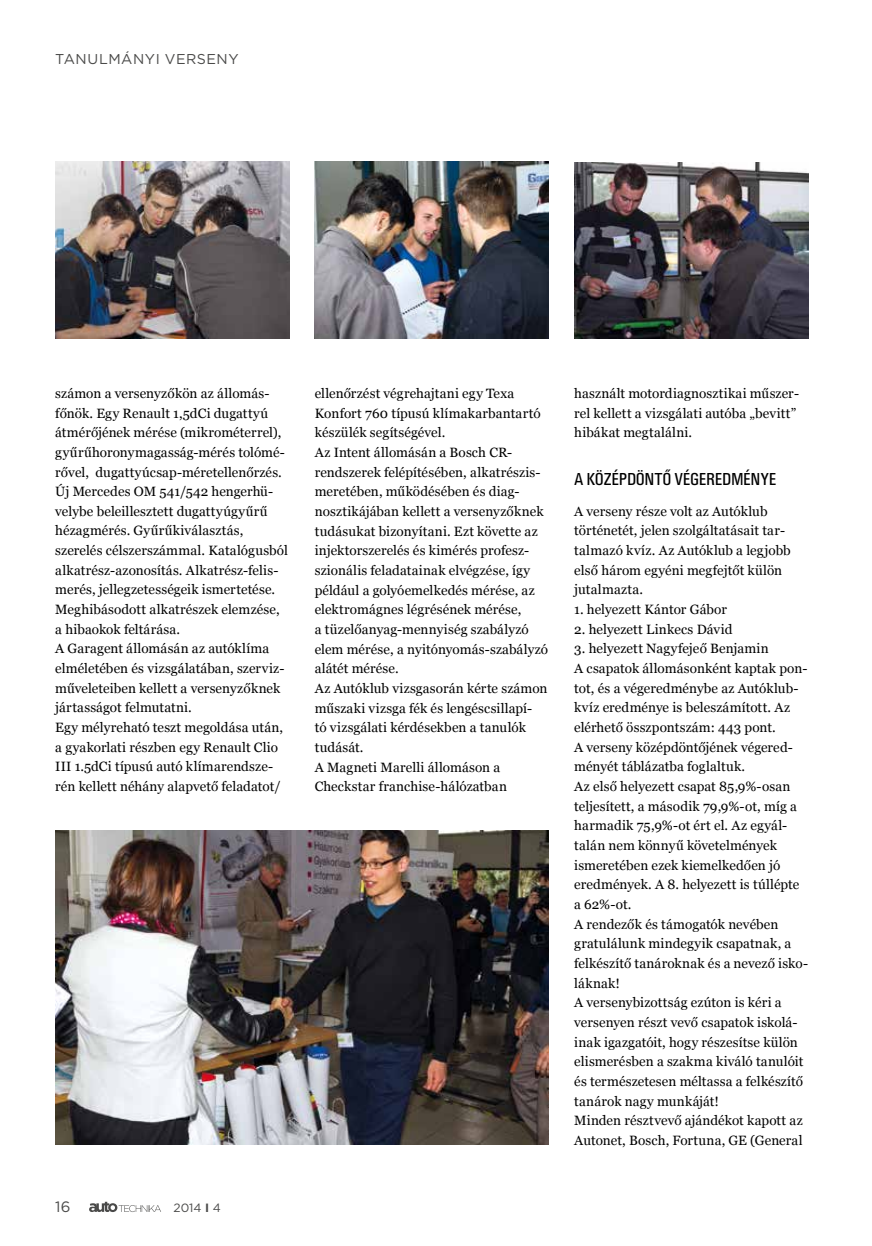
<style>
.page{position:relative;width:872px;height:1246px;background:#fff}
.page>*{position:absolute;margin:0;border:0;box-sizing:border-box;transform-origin:0 0}
.t1{font:18px "U001 Con";letter-spacing:.015em;color:#000}
.t2{font:15px "Gotham";color:#4a4a49}
.t3{font:14.25px "Gotham";letter-spacing:.035em;color:#4a4a49}
.t4{font:13.5px/19.6px "Georgia";letter-spacing:.01em;color:#000}
.t5{font:12px "Gotham";color:#4a4a49}
.s1{font-weight:700}
</style>
<div class="page">
<svg style="left:89px;top:1202px;width:72px;height:10px"></svg>
<img style="left:574px;top:162px;width:234px;height:177px">
<img style="left:315px;top:161px;width:234px;height:178px">
<img style="left:55px;top:161px;width:234px;height:178px">
<img style="left:55px;top:830px;width:494px;height:315px">
<p class="t3" style="left:55px;top:50px;width:185px">TANULMÁNYI VERSENY</p>
<p class="t4" style="left:55px;top:383px;width:234px">számon a versenyzőkön az állomás&shy;főnök. Egy Renault 1,5dCi dugattyú átmérőjének mérése (mikrométerrel), gyűrűhoronymagasság-mérés tolómé&shy;rővel, dugattyúcsap-méretellenőrzés.<br>Új Mercedes OM 541/542 hengerhü&shy;velybe beleillesztett dugattyúgyűrű hézagmérés. Gyűrűkiválasztás, szerelés célszerszámmal. Katalógusból alkatrész-azonosítás. Alkatrész-felis&shy;merés, jellegzetességeik ismertetése.<br>Meghibásodott alkatrészek elemzése, a hibaokok feltárása.<br>A Garagent állomásán az autóklíma elméletében és vizsgálatában, szerviz&shy;műveleteiben kellett a versenyzőknek jártasságot felmutatni.<br>Egy mélyreható teszt megoldása után, a gyakorlati részben egy Renault Clio III 1.5dCi típusú autó klímarendsze&shy;rén kellett néhány alapvető feladatot/</p>
<p class="t4" style="left:315px;top:383px;width:235px">ellenőrzést végrehajtani egy Texa Konfort 760 típusú klímakarbantartó készülék segítségével.<br>Az Intent állomásán a Bosch CR&shy;rendszerek felépítésében, alkatrészis&shy;meretében, működésében és diag&shy;nosztikájában kellett a versenyzőknek tudásukat bizonyítani. Ezt követte az injektorszerelés és kimérés profes - szionális feladatainak elvégzése, így például a golyóemelkedés mérése, az elektromágnes légrésének mérése,<br>a tüzelőanyag-mennyiség szabályzó elem mérése, a nyitónyomás-szabályzó alátét mérése.<br>Az Autóklub vizsgasorán kérte számon műszaki vizsga fék és lengéscsillapí-<br>tó vizsgálati kérdésekben a tanulók tudását.<br>A Magneti Marelli állomáson a Checkstar franchise-hálózatban</p>
<p class="t4" style="left:574px;top:383px;width:226px">használt motordiagnosztikai műszer&shy;rel kellett a vizsgálati autóba „bevitt” hibákat megtalálni.</p>
<p class="t1" style="left:574px;top:469px;width:203px">A KÖZÉPDÖNTŐ VÉGEREDMÉNYE</p>
<p class="t4" style="left:574px;top:501px;width:218px">A verseny része volt az Autóklub történetét, jelen szolgáltatásait tar&shy;talmazó kvíz. Az Autóklub a legjobb első három egyéni megfejtőt külön jutalmazta.</p>
<p class="t4" style="left:574px;top:599px;width:154px">1. helyezett Kántor Gábor</p>
<p class="t4" style="left:574px;top:619px;width:160px">2. helyezett Linkecs Dávid</p>
<p class="t4" style="left:574px;top:638px;width:235px">3. helyezett Nagyfejeő Benjamin<br>A csapatok állomásonként kaptak pon&shy;tot, és a végeredménybe az Autóklub&shy;kvíz eredménye is beleszámított. Az elérhető összpontszám: 443 pont.<br>A verseny középdöntőjének végered&shy;ményét táblázatba foglaltuk.<br>Az első helyezett csapat 85,9%-osan teljesített, a második 79,9%-ot, míg a harmadik 75,9%-ot ért el. Az egyál&shy;talán nem könnyű követelmények ismeretében ezek kiemelkedően jó eredmények. A 8. helyezett is túllépte a 62%-ot.<br>A rendezők és támogatók nevében gratulálunk mindegyik csapatnak, a felkészítő tanároknak és a nevező isko&shy;láknak!<br>A versenybizottság ezúton is kéri a versenyen részt vevő csapatok iskolá&shy;inak igazgatóit, hogy részesítse külön elismerésben a szakma kiváló tanulóit és természetesen méltassa a felkészítő tanárok nagy munkáját!<br>Minden résztvevő ajándékot kapott az Autonet, Bosch, Fortuna, GE (General</p>
<p class="t2" style="left:55px;top:1197px;width:17px">16</p>
<p class="t5" style="left:173px;top:1200px;width:49px">2014 <span class="s1">I</span> 4</p>
</div>
